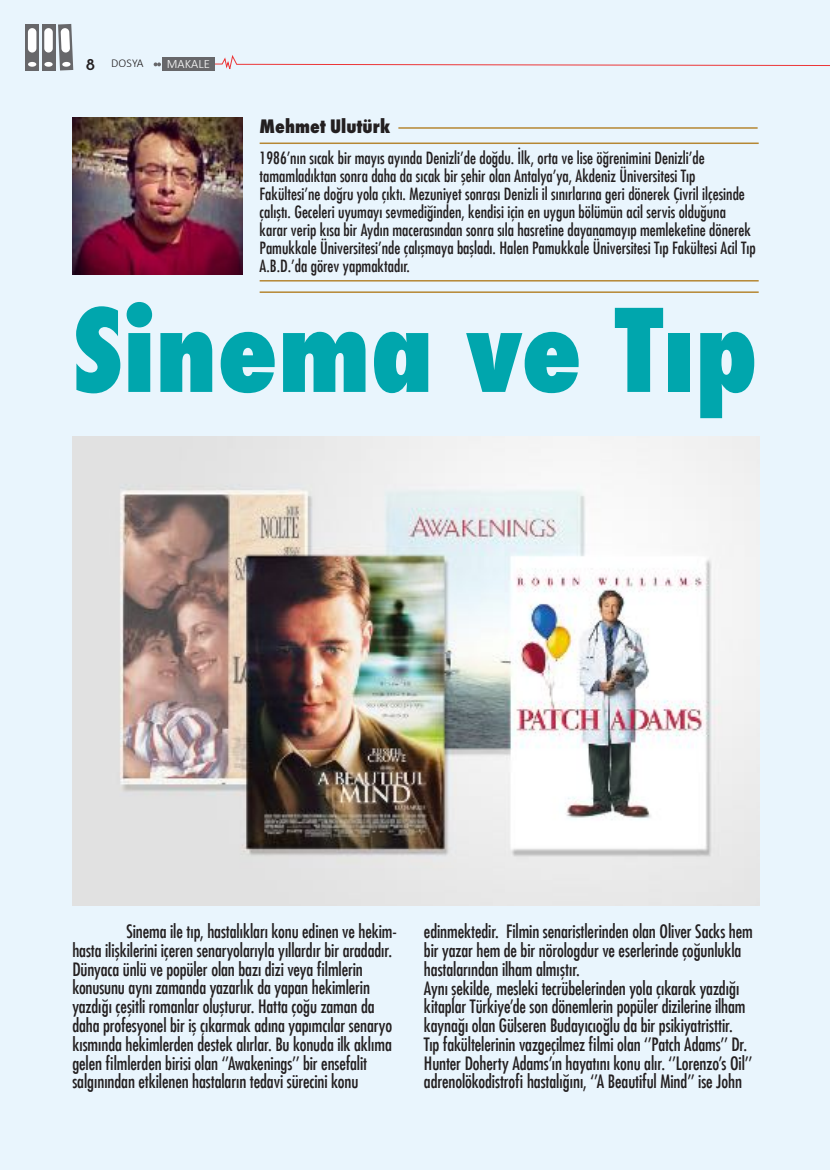
<style>
.page{position:relative;width:830px;height:1170px;background:#fff}
.page>*{position:absolute;margin:0;border:0;box-sizing:border-box;transform-origin:0 0}
.t1{font:800 condensed 111.45px "Futura";color:#00a6ad}
.t2{font:18px/18.8px "Futura Std Condensed";letter-spacing:-.005em;color:#231f20}
.t3{font:800 condensed 18px "Futura";color:#231f20}
.t4{font:16.5px/18px "Futura Std Condensed";color:#231f20}
.t5{font:300 12.75px "Calibri";color:#fff}
.t6{font:300 12px "Calibri";letter-spacing:.005em;color:#231f20}
.s1{font-family:"Josefin Sans";font-weight:600;font-size:16.5px}
</style>
<div class="page">
<div style="left:0;top:0;width:829px;height:1169px;background:#e9f5fd"></div>
<svg style="left:214px;top:55px;width:615px;height:16px"></svg>
<div style="left:26px;top:24px;width:13px;height:46px;background:#67676a"></div>
<div style="left:42px;top:24px;width:13px;height:46px;background:#67676a"></div>
<div style="left:28px;top:28px;width:8px;height:25px;background:#fff;border-radius:4px"></div>
<div style="left:44px;top:28px;width:9px;height:25px;background:#fff;border-radius:4px"></div>
<svg style="left:58px;top:24px;width:15px;height:46px"></svg>
<div style="left:28px;top:62px;width:8px;height:5px;background:#fff;border-radius:50%"></div>
<div style="left:44px;top:62px;width:9px;height:5px;background:#fff;border-radius:50%"></div>
<div style="left:62px;top:62px;width:9px;height:5px;background:#fff;border-radius:50%"></div>
<svg style="left:153px;top:62px;width:8px;height:4px"></svg>
<div style="left:162px;top:57px;width:52px;height:14px;background:#67676a"></div>
<img style="left:72px;top:117px;width:170px;height:158px">
<hr style="left:259px;top:280px;width:499px;height:1px;background:#b58733">
<hr style="left:259px;top:142px;width:499px;height:2px;background:#b58733">
<hr style="left:398px;top:127px;width:359px;height:2px;background:#b58733">
<hr style="left:259px;top:291px;width:499px;height:2px;background:#b58733">
<img style="left:72px;top:436px;width:686px;height:469px">
<p class="t6" style="left:86px;top:55px;width:59px"><span class="s1">8</span> DOSYA</p>
<p class="t5" style="left:167px;top:55px;width:45px">MAKALE</p>
<p class="t3" style="left:259px;top:114px;width:132px">Mehmet Ulutürk</p>
<p class="t4" style="left:259px;top:148px;width:497px">1986’nın sıcak bir mayıs ayında Denizli’de doğdu. İlk, orta ve lise öğrenimini Denizli’de tamamladıktan sonra daha da sıcak bir şehir olan Antalya’ya, Akdeniz Üniversitesi Tıp Fakültesi’ne doğru yola çıktı. Mezuniyet sonrası Denizli il sınırlarına geri dönerek Çivril ilçesinde çalıştı. Geceleri uyumayı sevmediğinden, kendisi için en uygun bölümün acil servis olduğuna karar verip kısa bir Aydın macerasından sonra sıla hasretine dayanamayıp memleketine dönerek Pamukkale Üniversitesi’nde çalışmaya başladı. Halen Pamukkale Üniversitesi Tıp Fakültesi Acil Tıp A.B.D.’da görev yapmaktadır.</p>
<h1 class="t1" style="left:72px;top:274px;width:686px">Sinema ve Tıp</h1>
<p class="t2" style="left:72px;top:921px;width:326px;text-indent:54px">Sinema ile tıp, hastalıkları konu edinen ve hekim&shy;hasta ilişkilerini içeren senaryolarıyla yıllardır bir aradadır.<br>Dünyaca ünlü ve popüler olan bazı dizi veya filmlerin konusunu aynı zamanda yazarlık da yapan hekimlerin yazdığı çeşitli romanlar oluşturur. Hatta çoğu zaman da daha profesyonel bir iş çıkarmak adına yapımcılar senaryo kısmında hekimlerden destek alırlar. Bu konuda ilk aklıma gelen filmlerden birisi olan ‘’Awakenings’’ bir ensefalit salgınından etkilenen hastaların tedavi sürecini konu</p>
<p class="t2" style="left:424px;top:921px;width:330px">edinmektedir. Filmin senaristlerinden olan Oliver Sacks hem bir yazar hem de bir nörologdur ve eserlerinde çoğunlukla hastalarından ilham almıştır.<br>Aynı şekilde, mesleki tecrübelerinden yola çıkarak yazdığı kitaplar Türkiye’de son dönemlerin popüler dizilerine ilham kaynağı olan Gülseren Budayıcıoğlu da bir psikiyatristtir.<br>Tıp fakültelerinin vazgeçilmez filmi olan ‘’Patch Adams’’ Dr.<br>Hunter Doherty Adams’ın hayatını konu alır. ‘’Lorenzo’s Oil’’ adrenolökodistrofi hastalığını, ‘’A Beautiful Mind’’ ise John</p>
</div>
